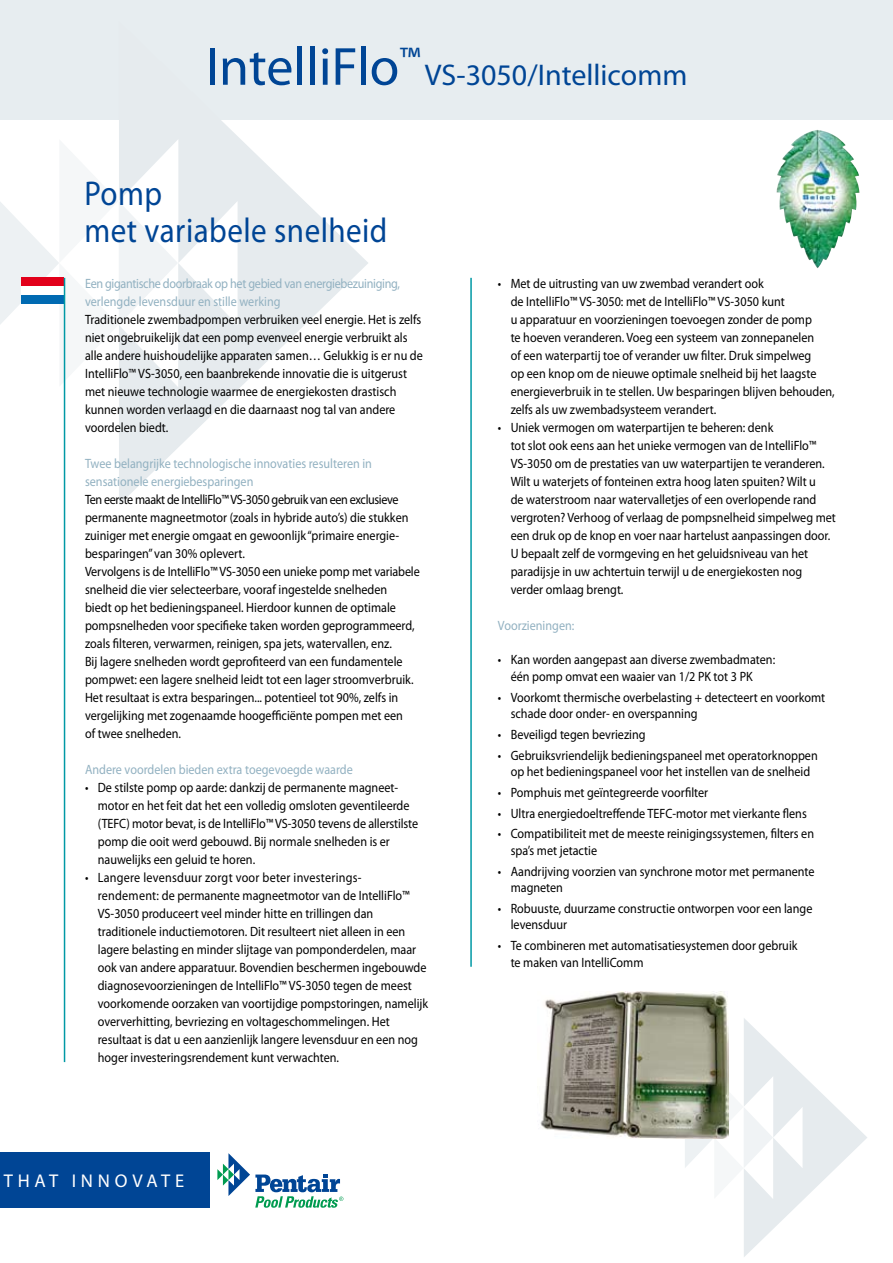
<style>
.page{position:relative;width:893px;height:1263px;background:#fff}
.page>*{position:absolute;margin:0;border:0;box-sizing:border-box;transform-origin:0 0}
.t1{font:34.5px/37.5px "Myriad Pro";letter-spacing:.015em;color:#004595;scale:.9 1}
.t2{font:30px "Myriad Pro";color:#004595}
.t3{font:18.45px "Myriad Pro";letter-spacing:.26em;color:#fff}
.t4{font:13.5px/18px "Myriad Pro";color:#000;scale:.9 1}
.t5{font:13.5px/18px "Myriad Pro";color:#92b1c1;scale:.9 1}
.t6{font:13.5px/18px "Myriad Pro";letter-spacing:-.025em;color:#92b1c1;scale:.9 1}
.s1{font-size:54px}
</style>
<div class="page">
<svg style="left:217px;top:1153px;width:126px;height:55px"></svg>
<div style="left:0;top:1152px;width:209px;height:56px;background:#004595"></div>
<div style="left:0;top:0;width:893px;height:119px;background:#e7edf0"></div>
<svg style="left:0;top:202px;width:66px;height:185px"></svg>
<svg style="left:119px;top:119px;width:250px;height:386px"></svg>
<svg style="left:685px;top:1018px;width:182px;height:239px"></svg>
<div style="left:21px;top:278px;width:43px;height:8px;background:#e2001a"></div>
<div style="left:21px;top:286px;width:43px;height:9px;background:#fff"></div>
<div style="left:21px;top:295px;width:43px;height:8px;background:#006ab2"></div>
<hr style="left:470px;top:278px;width:2px;height:689px;background:#0099a5">
<hr style="left:64px;top:278px;width:1px;height:784px;background:#0099a5">
<img style="left:776px;top:130px;width:83px;height:138px">
<img style="left:540px;top:991px;width:189px;height:148px">
<h2 class="t2" style="left:206px;top:56px;width:483px"><span class="s1">I ntelliFlo</span><sup>™</sup>VS-3050/I ntellicomm</h2>
<h1 class="t1" style="left:84px;top:174px;width:338px">Pomp<br>met variabele snelheid</h1>
<p class="t6" style="left:85px;top:274px;width:351px">Een gigantische doorbraak op het gebied van energiebezuiniging, verlengde levensduur en stille werking</p>
<p class="t4" style="left:85px;top:310px;width:377px">Traditionele zwembadpompen verbruiken veel energie. Het is zelfs niet ongebruikelijk dat een pomp evenveel energie verbruikt als alle andere huishoudelijke apparaten samen… Gelukkig is er nu de I ntelliFlo™ VS-3050, een baanbrekende innovatie die is uitgerust met nieuwe technologie waarmee de energiekosten drastisch kunnen worden verlaagd en die daarnaast nog tal van andere voordelen biedt.</p>
<p class="t5" style="left:85px;top:454px;width:320px">Twee belangrijke technologische innovaties resulteren in sensationele energiebesparingen</p>
<p class="t4" style="left:85px;top:490px;width:373px">Ten eerste maakt de I ntelliFlo™ VS-3050 gebruik van een exclusieve permanente magneetmotor (zoals in hybride auto’s) die stukken zuiniger met energie omgaat en gewoonlijk “primaire energie&shy;besparingen” van 30% oplevert.<br>Vervolgens is de I ntelliFlo™ VS-3050 een unieke pomp met variabele snelheid die vier selecteerbare, vooraf ingestelde snelheden<br>biedt op het bedieningspaneel. H ierdoor kunnen de optimale pompsnelheden voor specifieke taken worden geprogrammeerd, zoals filteren, verwarmen, reinigen, spa jets, watervallen, enz.<br>Bij lagere snelheden wordt geprofiteerd van een fundamentele pompwet: een lagere snelheid leidt tot een lager stroomverbruik.<br>Het resultaat is extra besparingen... potentieel tot 90%, zelfs in vergelijking met zogenaamde hoogefficiënte pompen met een<br>of twee snelheden.</p>
<p class="t5" style="left:85px;top:760px;width:299px">Andere voordelen bieden extra toegevoegde waarde</p>
<p class="t4" style="left:98px;top:778px;width:357px;text-indent:-13px">• De stilste pomp op aarde: dankzij de permanente magneet&shy;motor en het feit dat het een volledig omsloten geventileerde (TEFC) motor bevat, is de I ntelliFlo™ VS-3050 tevens de allerstilste pomp die ooit werd gebouwd. Bij normale snelheden is er nauwelijks een geluid te horen.</p>
<p class="t4" style="left:98px;top:868px;width:369px;text-indent:-13px">• Langere levensduur zorgt voor beter investerings-<br>rendement: de permanente magneetmotor van de I ntelliFlo™ VS-3050 produceert veel minder hitte en trillingen dan traditionele inductiemotoren. Dit resulteert niet alleen in een lagere belasting en minder slijtage van pomponderdelen, maar ook van andere apparatuur. Bovendien beschermen ingebouwde diagnosevoorzieningen de I ntelliFlo™ VS-3050 tegen de meest voorkomende oorzaken van voortijdige pompstoringen, namelijk oververhitting, bevriezing en voltageschommelingen. Het resultaat is dat u een aanzienlijk langere levensduur en een nog hoger investeringsrendement kunt verwachten.</p>
<h3 class="t3" style="left:4px;top:1169px;width:182px">t hat innovat e</h3>
<p class="t4" style="left:511px;top:274px;width:361px;text-indent:-13px">• Met de uitrusting van uw zwembad verandert ook<br>de I ntelliFlo™ VS-3050: met de I ntelliFlo™ VS-3050 kunt<br>u apparatuur en voorzieningen toevoegen zonder de pomp<br>te hoeven veranderen. Voeg een systeem van zonnepanelen<br>of een waterpartij toe of verander uw filter. Druk simpelweg<br>op een knop om de nieuwe optimale snelheid bij het laagste energieverbruik in te stellen. Uw besparingen blijven behouden, zelfs als uw zwembadsysteem verandert.</p>
<p class="t4" style="left:511px;top:418px;width:363px;text-indent:-13px">• Uniek vermogen om waterpartijen te beheren: denk<br>tot slot ook eens aan het unieke vermogen van de I ntelliFlo™ VS-3050 om de prestaties van uw waterpartijen te veranderen.<br>Wilt u waterjets of fonteinen extra hoog laten spuiten? Wilt u<br>de waterstroom naar watervalletjes of een overlopende rand vergroten? Verhoog of verlaag de pompsnelheid simpelweg met een druk op de knop en voer naar hartelust aanpassingen door.<br>U bepaalt zelf de vormgeving en het geluidsniveau van het paradijsje in uw achtertuin terwijl u de energiekosten nog verder omlaag brengt.</p>
<p class="t5" style="left:498px;top:616px;width:86px">Voorzieningen:</p>
<p class="t4" style="left:511px;top:651px;width:295px;line-height:16.5px;text-indent:-13px">• Kan worden aangepast aan diverse zwembadmaten: één pomp omvat een waaier van 1/2 PK tot 3 PK</p>
<p class="t4" style="left:511px;top:688px;width:351px;line-height:16.5px;text-indent:-13px">• Voorkomt thermische overbelasting + detecteert en voorkomt schade door onder- en overspanning</p>
<p class="t4" style="left:498px;top:725px;width:166px">• Beveiligd tegen bevriezing</p>
<p class="t4" style="left:498px;top:746px;width:357px;line-height:16.5px;text-align:center">• Gebruiksvriendelijk bedieningspaneel met operatorknoppen op het bedieningspaneel voor het instellen van de snelheid</p>
<p class="t4" style="left:498px;top:783px;width:235px">• Pomphuis met geïntegreerde voorfilter</p>
<p class="t4" style="left:498px;top:804px;width:345px">• Ultra energiedoeltreffende TEFC-motor met vierkante flens</p>
<p class="t4" style="left:511px;top:825px;width:339px;line-height:16.5px;text-indent:-13px">• Compatibiliteit met de meeste reinigingssystemen, filters en spa’s met jetactie</p>
<p class="t4" style="left:511px;top:862px;width:339px;line-height:16.5px;text-indent:-13px">• Aandrijving voorzien van synchrone motor met permanente magneten</p>
<p class="t4" style="left:511px;top:900px;width:337px;line-height:16.5px;text-indent:-13px">• Robuuste, duurzame constructie ontworpen voor een lange levensduur</p>
<p class="t4" style="left:511px;top:937px;width:320px;line-height:16.5px;text-indent:-13px">• Te combineren met automatisatiesystemen door gebruik te maken van I ntelliComm</p>
</div>
